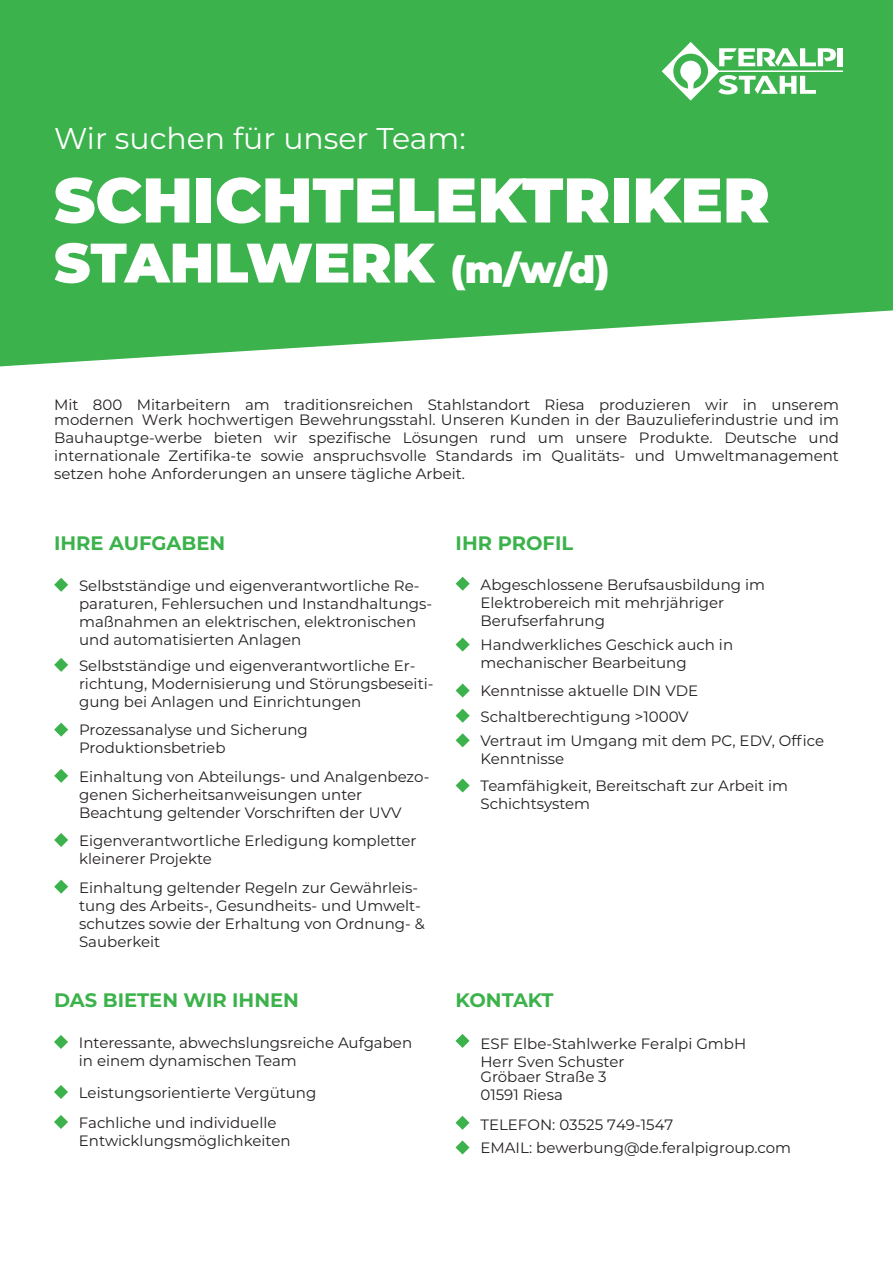
<style>
.page{position:relative;width:893px;height:1263px;background:#fff}
.page>*{position:absolute;margin:0;border:0;box-sizing:border-box;transform-origin:0 0}
.t1{font:900 63px "Montserrat";color:#fff}
.t2{font:900 55.5px "Montserrat";color:#fff}
.t3{font:30px "Montserrat";color:#fff}
.t4{font:700 19.5px "Montserrat";color:#3cb24b}
.t5{font:15px/18px "Montserrat";color:#231f20}
.s1{font-size:37.5px}
</style>
<div class="page">
<svg style="left:0;top:0;width:893px;height:366px;background:#4ab859"></svg>
<svg style="left:662px;top:42px;width:181px;height:59px"></svg>
<svg style="left:54px;top:578px;width:14px;height:14px"></svg>
<svg style="left:54px;top:1035px;width:14px;height:14px"></svg>
<svg style="left:54px;top:1085px;width:14px;height:14px"></svg>
<svg style="left:54px;top:1115px;width:14px;height:14px"></svg>
<svg style="left:456px;top:577px;width:14px;height:14px"></svg>
<svg style="left:455px;top:1034px;width:14px;height:14px"></svg>
<svg style="left:455px;top:1116px;width:14px;height:14px"></svg>
<svg style="left:455px;top:1140px;width:14px;height:14px"></svg>
<svg style="left:456px;top:637px;width:14px;height:14px"></svg>
<svg style="left:456px;top:683px;width:14px;height:14px"></svg>
<svg style="left:456px;top:709px;width:14px;height:14px"></svg>
<svg style="left:456px;top:733px;width:14px;height:14px"></svg>
<svg style="left:456px;top:778px;width:14px;height:14px"></svg>
<svg style="left:54px;top:658px;width:14px;height:14px"></svg>
<svg style="left:54px;top:723px;width:14px;height:14px"></svg>
<svg style="left:54px;top:769px;width:14px;height:14px"></svg>
<svg style="left:54px;top:833px;width:14px;height:14px"></svg>
<svg style="left:54px;top:880px;width:14px;height:14px"></svg>
<p class="t3" style="left:54px;top:118px;width:413px">Wir suchen für unser Team:</p>
<p class="t1" style="left:54px;top:153px;width:717px">SCHICHTELEKTRIKER</p>
<p class="t2" style="left:54px;top:221px;width:557px">STAHLWERK <span class="s1">(m/w/d)</span></p>
<p class="t5" style="left:54px;top:396px;width:786px;line-height:15.5px">Mit 800 Mitarbeitern am traditionsreichen Stahlstandort Riesa produzieren wir in unserem modernen Werk hochwertigen Bewehrungsstahl. Unseren Kunden in der Bauzulieferindustrie und im</p>
<p class="t5" style="left:54px;top:428px;width:786px;text-align:justify">Bauhauptge-werbe bieten wir spezifische Lösungen rund um unsere Produkte. Deutsche und internationale Zertifika-te sowie anspruchsvolle Standards im Qualitäts- und Umweltmanagement setzen hohe Anforderungen an unsere tägliche Arbeit.</p>
<p class="t4" style="left:54px;top:529px;width:173px">IHRE AUFGABEN</p>
<p class="t5" style="left:79px;top:576px;width:355px">Selbstständige und eigenverantwortliche Re&shy;paraturen, Fehlersuchen und Instandhaltungs&shy;maßnahmen an elektrischen, elektronischen und automatisierten Anlagen</p>
<p class="t5" style="left:79px;top:656px;width:356px">Selbstständige und eigenverantwortliche Er&shy;richtung, Modernisierung und Störungsbeseiti&shy;gung bei Anlagen und Einrichtungen</p>
<p class="t5" style="left:79px;top:721px;width:230px">Prozessanalyse und Sicherung</p>
<p class="t5" style="left:79px;top:739px;width:148px">Produktionsbetrieb</p>
<p class="t5" style="left:79px;top:767px;width:352px">Einhaltung von Abteilungs- und Analgenbezo&shy;genen Sicherheitsanweisungen unter</p>
<p class="t5" style="left:79px;top:803px;width:324px">Beachtung geltender Vorschriften der UVV</p>
<p class="t5" style="left:79px;top:831px;width:339px">Eigenverantwortliche Erledigung kompletter kleinerer Projekte</p>
<p class="t5" style="left:79px;top:878px;width:347px">Einhaltung geltender Regeln zur Gewährleis&shy;tung des Arbeits-, Gesundheits- und Umwelt&shy;schutzes sowie der Erhaltung von Ordnung- &amp; Sauberkeit</p>
<p class="t4" style="left:54px;top:986px;width:246px">DAS BIETEN WIR IHNEN</p>
<p class="t5" style="left:79px;top:1033px;width:335px">Interessante, abwechslungsreiche Aufgaben</p>
<p class="t5" style="left:79px;top:1051px;width:219px">in einem dynamischen Team</p>
<p class="t5" style="left:79px;top:1083px;width:239px">Leistungsorientierte Vergütung</p>
<p class="t5" style="left:79px;top:1113px;width:199px">Fachliche und individuelle</p>
<p class="t5" style="left:79px;top:1131px;width:213px">Entwicklungsmöglichkeiten</p>
<p class="t4" style="left:456px;top:529px;width:119px">IHR PROFIL</p>
<p class="t5" style="left:481px;top:575px;width:286px">Abgeschlossene Berufsausbildung im</p>
<p class="t5" style="left:481px;top:593px;width:245px">Elektrobereich mit mehrjähriger</p>
<p class="t5" style="left:481px;top:611px;width:126px">Berufserfahrung</p>
<p class="t5" style="left:481px;top:635px;width:254px">Handwerkliches Geschick auch in</p>
<p class="t5" style="left:481px;top:653px;width:208px">mechanischer Bearbeitung</p>
<p class="t5" style="left:481px;top:681px;width:219px">Kenntnisse aktuelle DIN VDE</p>
<p class="t5" style="left:481px;top:707px;width:210px">Schaltberechtigung &gt;1000V</p>
<p class="t5" style="left:481px;top:731px;width:345px">Vertraut im Umgang mit dem PC, EDV, Office<br>Kenntnisse</p>
<p class="t5" style="left:481px;top:776px;width:309px">Teamfähigkeit, Bereitschaft zur Arbeit im<br>Schichtsystem</p>
<p class="t4" style="left:455px;top:986px;width:100px">KONTAKT</p>
<p class="t5" style="left:480px;top:1034px;width:267px">ESF Elbe-Stahlwerke Feralpi GmbH<br>Herr Sven Schuster</p>
<p class="t5" style="left:480px;top:1067px;width:128px">Gröbaer Straße 3<br>01591 Riesa</p>
<p class="t5" style="left:480px;top:1113px;width:312px;line-height:22.2px">TELEFON: 03525 749-1547<br>EMAIL: bewerbung@de.feralpigroup.com</p>
</div>
